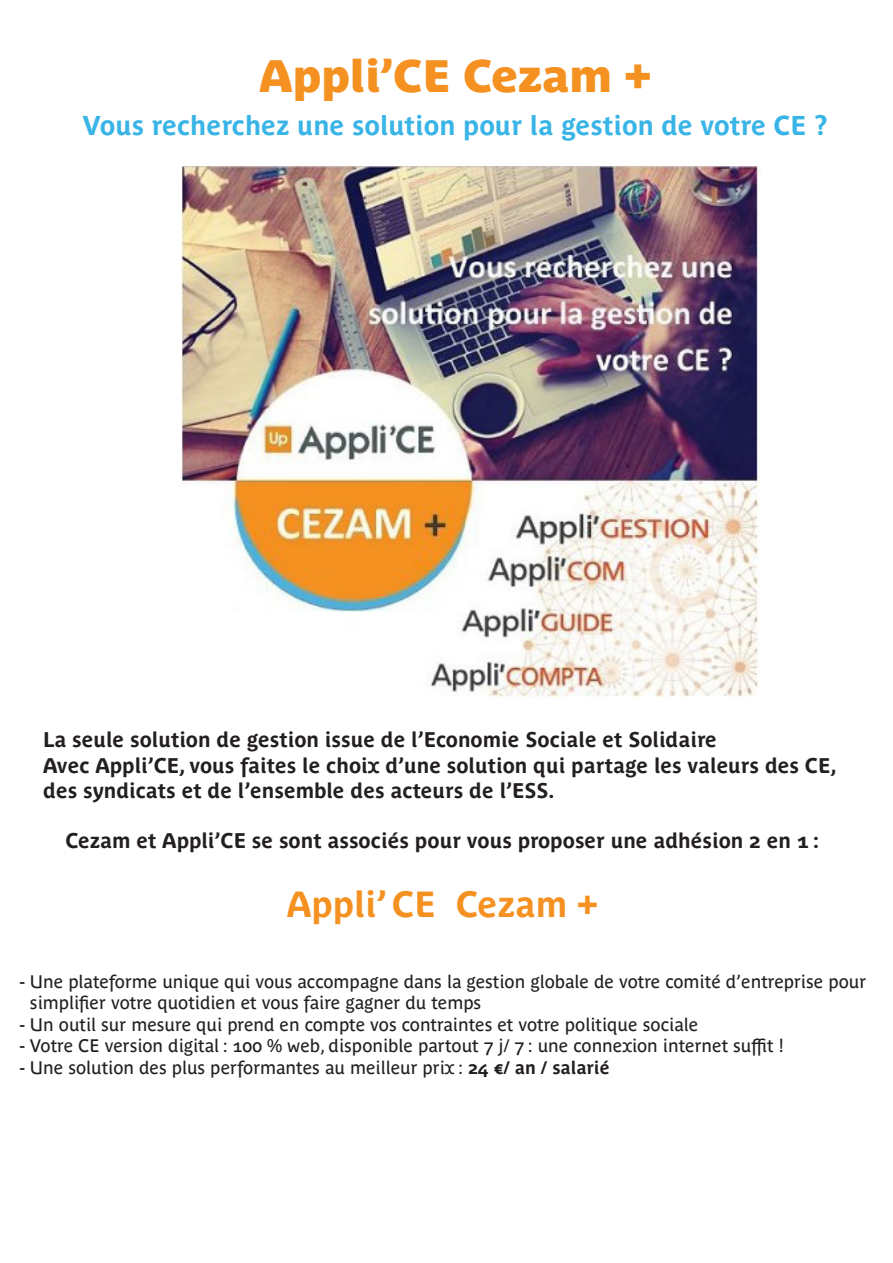
<style>
.page{position:relative;width:893px;height:1263px;background:#fff}
.page>*{position:absolute;margin:0;border:0;box-sizing:border-box;transform-origin:0 0}
.t1{font:45px "Parisine Plus Std Sombre";color:#f59121}
.t2{font:700 36px "Parisine Plus Std";color:#f59121}
.t3{font:700 27px "Parisine Plus Std";color:#39b4e7}
.t4{font:700 21px/25.2px "Parisine Plus Std";color:#231f20}
.t5{font:18px "Parisine Plus Std";color:#231f20}
.s1{font-weight:700}
</style>
<div class="page">
<img style="left:182px;top:167px;width:577px;height:530px">
<p class="t1" style="left:259px;top:49px;width:393px">Appli’CE Cezam +</p>
<p class="t3" style="left:82px;top:110px;width:747px">Vous recherchez une solution pour la gestion de votre CE ?</p>
<p class="t4" style="left:43px;top:727px;width:675px">La seule solution de gestion issue de l’Economie Sociale et Solidaire</p>
<p class="t4" style="left:43px;top:752px;width:795px">Avec Appli’CE, vous faites le choix d’une solution qui partage les valeurs des CE, des syndicats et de l’ensemble des acteurs de l’ESS.</p>
<p class="t4" style="left:65px;top:828px;width:755px">Cezam et Appli’CE se sont associés pour vous proposer une adhésion 2 en 1 :</p>
<p class="t2" style="left:287px;top:883px;width:312px">Appli’ CE Cezam +</p>
<p class="t5" style="left:20px;top:971px;width:848px">- Une plateforme unique qui vous accompagne dans la gestion globale de votre comité d’entreprise pour</p>
<p class="t5" style="left:30px;top:992px;width:453px">simplifier votre quotidien et vous faire gagner du temps</p>
<p class="t5" style="left:20px;top:1014px;width:680px">- Un outil sur mesure qui prend en compte vos contraintes et votre politique sociale</p>
<p class="t5" style="left:20px;top:1035px;width:765px">- Votre CE version digital : 100 % web, disponible partout 7 j/ 7 : une connexion internet suffit !</p>
<p class="t5" style="left:20px;top:1057px;width:591px">- Une solution des plus performantes au meilleur prix : <span class="s1">24 €/ an / salarié</span></p>
</div>
